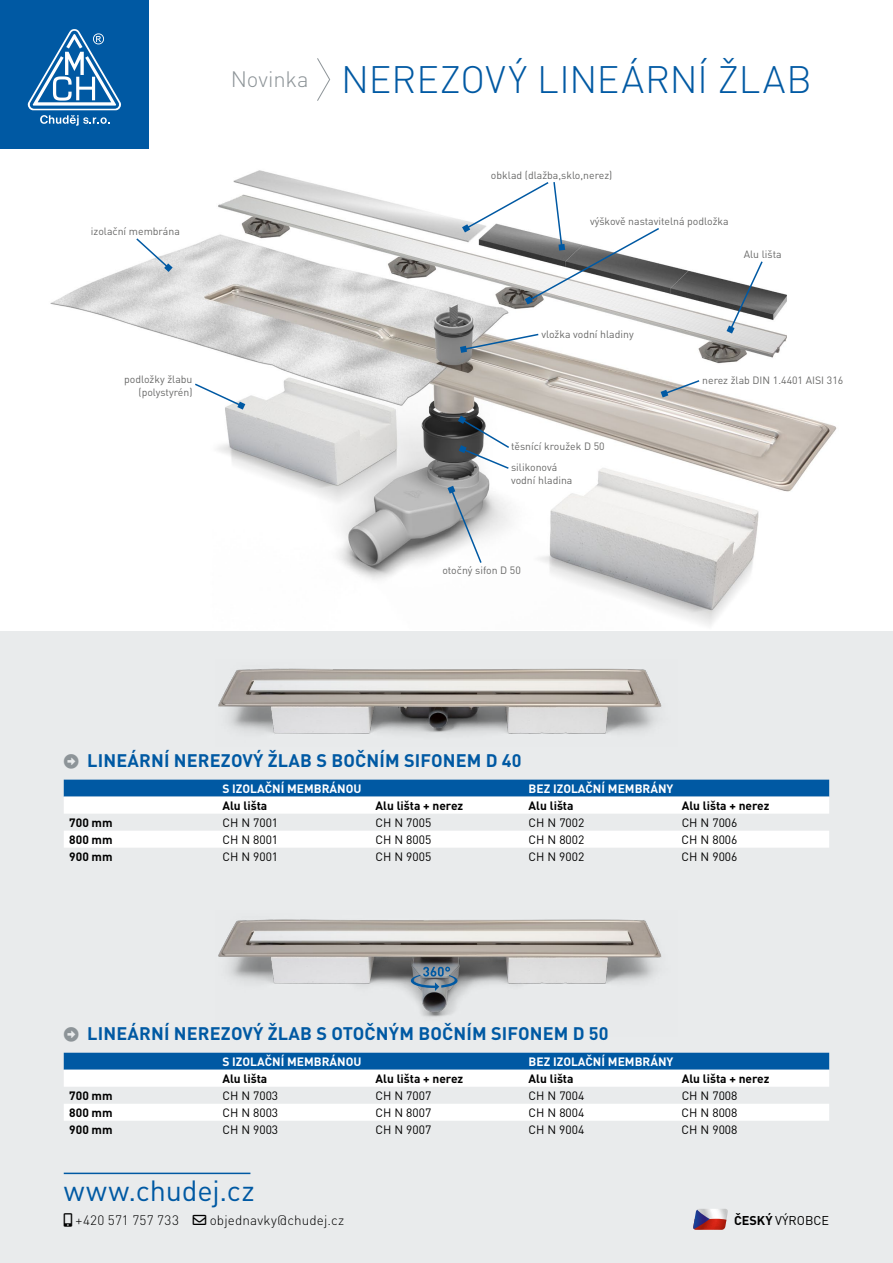
<style>
.page{position:relative;width:893px;height:1263px;background:#fff}
.page>*{position:absolute;margin:0;border:0;box-sizing:border-box;transform-origin:0 0}
.t1{font:300 37.8px "DIN Pro";letter-spacing:.005em;color:#0059a3}
.t2{font:28.8px "DIN Pro";letter-spacing:-.005em;color:#0059a3}
.t3{font:700 18px "DIN Pro";letter-spacing:.01em;color:#0059a3}
.t4{font:300 13.5px "DIN Pro";letter-spacing:.015em;color:#000}
.t5{font:12.6px "DIN Pro";color:#000}
.t6{font:12px "DIN Pro";color:#000}
.t7{font:700 12px "DIN Pro";color:#000}
.t8{font:700 12px "DIN Pro";color:#fff}
.t9{font:10.5px/21px "DIN Pro";color:#686867}
.s1{font-weight:700}
</style>
<div class="page">
<img style="left:50px;top:170px;width:787px;height:455px">
<svg style="left:726px;top:260px;width:38px;height:74px"></svg>
<svg style="left:460px;top:333px;width:80px;height:20px"></svg>
<svg style="left:458px;top:416px;width:53px;height:54px"></svg>
<svg style="left:448px;top:486px;width:35px;height:78px"></svg>
<svg style="left:661px;top:379px;width:40px;height:18px"></svg>
<svg style="left:193px;top:382px;width:52px;height:28px"></svg>
<svg style="left:462px;top:180px;width:199px;height:124px"></svg>
<svg style="left:135px;top:237px;width:38px;height:35px"></svg>
<div style="left:0;top:631px;width:893px;height:632px;background:#e9ebec"></div>
<hr style="left:64px;top:1172px;width:186px;height:2px;background:#0059a3">
<img style="left:218px;top:668px;width:444px;height:66px">
<img style="left:218px;top:919px;width:444px;height:98px">
<svg style="left:411px;top:967px;width:47px;height:24px"></svg>
<div style="left:0;top:0;width:149px;height:149px;background:#0059a3"></div>
<svg style="left:28px;top:29px;width:93px;height:97px"></svg>
<svg style="left:64px;top:780px;width:765px;height:34px;background:#83aed2"></svg>
<div style="left:64px;top:831px;width:765px;height:17px;background:#fff"></div>
<svg style="left:64px;top:1053px;width:765px;height:34px;background:#82add1"></svg>
<div style="left:64px;top:1104px;width:765px;height:17px;background:#fff"></div>
<svg style="left:317px;top:58px;width:13px;height:43px"></svg>
<svg style="left:693px;top:1209px;width:35px;height:21px"></svg>
<h1 class="t1" style="left:231px;top:53px;width:583px"><sup>Novinka</sup> NEREZOVÝ LINEÁRNÍ ŽLAB</h1>
<p class="t9" style="left:91px;top:220px;width:91px">izolační membrána</p>
<p class="t9" style="left:491px;top:164px;width:123px">obklad (dlažba,sklo,nerez)</p>
<p class="t9" style="left:590px;top:210px;width:140px">výškově nastavitelná podložka</p>
<p class="t9" style="left:744px;top:244px;width:39px">Alu lišta</p>
<p class="t9" style="left:541px;top:323px;width:94px">vložka vodní hladiny</p>
<p class="t9" style="left:124px;top:368px;width:70px">podložky žlabu</p>
<p class="t9" style="left:702px;top:369px;width:143px">nerez žlab DIN 1.4401 AISI 316</p>
<p class="t9" style="left:139px;top:381px;width:55px">(polystyrén)</p>
<p class="t9" style="left:511px;top:435px;width:95px">těsnící kroužek D 50 silikonová</p>
<p class="t9" style="left:511px;top:469px;width:63px">vodní hladina</p>
<p class="t9" style="left:442px;top:559px;width:80px">otočný sifon D 50</p>
<h3 class="t3" style="left:87px;top:749px;width:436px">LINEÁRNÍ NEREZOVÝ ŽLAB S BOČNÍM SIFONEM D 40</h3>
<p class="t8" style="left:222px;top:780px;width:141px">S IZOLAČNÍ MEMBRÁNOU</p>
<p class="t8" style="left:529px;top:780px;width:146px">BEZ IZOLAČNÍ MEMBRÁNY</p>
<p class="t7" style="left:222px;top:797px;width:46px">Alu lišta</p>
<p class="t7" style="left:375px;top:797px;width:89px">Alu lišta + nerez</p>
<p class="t7" style="left:529px;top:797px;width:46px">Alu lišta</p>
<p class="t7" style="left:682px;top:797px;width:89px">Alu lišta + nerez</p>
<p class="t7" style="left:69px;top:814px;width:45px">700 mm</p>
<p class="t6" style="left:222px;top:814px;width:57px">CH N 7001</p>
<p class="t6" style="left:375px;top:814px;width:57px">CH N 7005</p>
<p class="t6" style="left:529px;top:814px;width:57px">CH N 7002</p>
<p class="t6" style="left:682px;top:814px;width:57px">CH N 7006</p>
<p class="t7" style="left:69px;top:831px;width:45px">800 mm</p>
<p class="t6" style="left:222px;top:831px;width:57px">CH N 8001</p>
<p class="t6" style="left:375px;top:831px;width:57px">CH N 8005</p>
<p class="t6" style="left:529px;top:831px;width:57px">CH N 8002</p>
<p class="t6" style="left:682px;top:831px;width:57px">CH N 8006</p>
<p class="t7" style="left:69px;top:848px;width:45px">900 mm</p>
<p class="t6" style="left:222px;top:848px;width:57px">CH N 9001</p>
<p class="t6" style="left:375px;top:848px;width:57px">CH N 9005</p>
<p class="t6" style="left:529px;top:848px;width:57px">CH N 9002</p>
<p class="t6" style="left:682px;top:848px;width:57px">CH N 9006</p>
<h3 class="t3" style="left:87px;top:1022px;width:523px">LINEÁRNÍ NEREZOVÝ ŽLAB S OTOČNÝM BOČNÍM SIFONEM D 50</h3>
<p class="t8" style="left:222px;top:1053px;width:141px">S IZOLAČNÍ MEMBRÁNOU</p>
<p class="t8" style="left:529px;top:1053px;width:146px">BEZ IZOLAČNÍ MEMBRÁNY</p>
<p class="t7" style="left:222px;top:1070px;width:46px">Alu lišta</p>
<p class="t7" style="left:375px;top:1070px;width:89px">Alu lišta + nerez</p>
<p class="t7" style="left:529px;top:1070px;width:46px">Alu lišta</p>
<p class="t7" style="left:682px;top:1070px;width:89px">Alu lišta + nerez</p>
<p class="t7" style="left:69px;top:1087px;width:45px">700 mm</p>
<p class="t6" style="left:222px;top:1087px;width:57px">CH N 7003</p>
<p class="t6" style="left:375px;top:1087px;width:57px">CH N 7007</p>
<p class="t6" style="left:529px;top:1087px;width:57px">CH N 7004</p>
<p class="t6" style="left:682px;top:1087px;width:57px">CH N 7008</p>
<p class="t7" style="left:69px;top:1104px;width:45px">800 mm</p>
<p class="t6" style="left:222px;top:1104px;width:57px">CH N 8003</p>
<p class="t6" style="left:375px;top:1104px;width:57px">CH N 8007</p>
<p class="t6" style="left:529px;top:1104px;width:57px">CH N 8004</p>
<p class="t6" style="left:682px;top:1104px;width:57px">CH N 8008</p>
<p class="t7" style="left:69px;top:1121px;width:45px">900 mm</p>
<p class="t6" style="left:222px;top:1121px;width:57px">CH N 9003</p>
<p class="t6" style="left:375px;top:1121px;width:57px">CH N 9007</p>
<p class="t6" style="left:529px;top:1121px;width:57px">CH N 9004</p>
<p class="t6" style="left:682px;top:1121px;width:57px">CH N 9008</p>
<h2 class="t2" style="left:64px;top:1171px;width:192px">www.chudej.cz</h2>
<p class="t4" style="left:76px;top:1211px;width:270px">+420 571 757 733 → objednavky@chudej.cz</p>
<p class="t5" style="left:734px;top:1212px;width:97px"><span class="s1">ČESKÝ</span> VÝROBCE</p>
</div>
